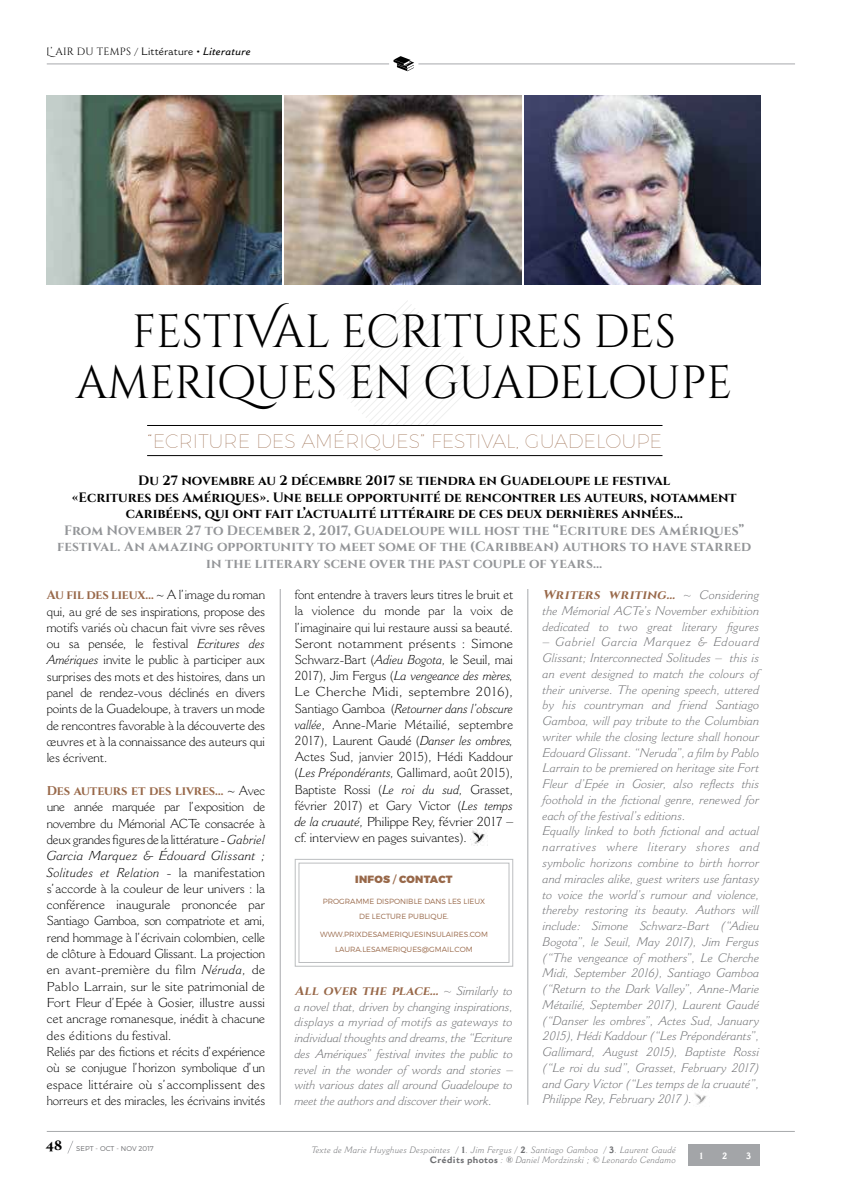
<style>
.page{position:relative;width:842px;height:1191px;background:#fff}
.page>*{position:absolute;margin:0;border:0;box-sizing:border-box;transform-origin:0 0}
.t1{font:46.5px/51px "Cinzel Decorative";color:#000;text-align:center;scale:.96 1}
.t2{font:100 19.5px "Montserrat";color:#986849}
.t3{font:700 13.5px/16.5px "Cinzel";color:#000;text-align:center}
.t4{font:700 13.5px/16.5px "Cinzel";letter-spacing:.01em;color:#939598;text-align:center}
.t5{font:300 12.75px/16.4px "Cantoria";color:#000;text-align:justify}
.t6{font:italic 700 12.75px "Cinzel";color:#986849}
.t7{font:700 12.75px "Cinzel";letter-spacing:-.01em;color:#986849}
.t8{font:italic 300 12.15px/15.8px "Cantoria";letter-spacing:.01em;color:#6d6e71;scale:1.05 1}
.t9{font:10.5px "Cinzel Decorative";letter-spacing:.02em;color:#000101}
.t10{font:900 10.5px "Montserrat";letter-spacing:.03em;color:#986849}
.t11{font:italic 300 9px/9.8px "Cantoria";letter-spacing:.04em;color:#6d6e71;text-align:right}
.t12{font:700 9px "Cantoria";color:#fff}
.t13{font:300 7.5px/15px "Montserrat";color:#986849;text-align:center}
.t14{font:300 6.9px "Montserrat";letter-spacing:.005em;color:#6d6e71}
.s1{font-size:11.55px}
.s2{font-family:"Cantoria"}
.s3{font-family:"Cantoria";font-weight:600;font-style:italic}
.s4{font-family:"Cinzel";font-weight:700;color:#986849}
.s5{font-weight:400}
.s6{font-style:italic}
.s7{font-family:"Cantoria";font-weight:400;color:#000}
.s8{font-family:"Cantoria";font-weight:300;color:#000}
.s9{font-family:"Cinzel Decorative";font-weight:700;font-size:13.5px;color:#000}
.s10{font-family:"Cantoria";font-weight:300;color:#6d6e71}
.s11{font-family:"Cantoria";font-weight:300;font-size:12.15px;color:#6d6e71}
.s12{font-weight:700;font-style:normal}
</style>
<div class="page">
<svg style="left:67px;top:1141px;width:6px;height:12px"></svg>
<svg style="left:294px;top:859px;width:219px;height:108px"></svg>
<div style="left:299px;top:862px;width:210px;height:101px;border:1px solid #bcbec0"></div>
<hr style="left:47px;top:64px;width:342px;height:1px;background:#a7a9ac">
<hr style="left:418px;top:64px;width:377px;height:1px;background:#a7a9ac">
<hr style="left:47px;top:1131px;width:748px;height:1px;background:#a7a9ac">
<img style="left:470px;top:829px;width:15px;height:16px">
<img style="left:694px;top:1093px;width:13px;height:12px">
<img style="left:47px;top:96px;width:234px;height:189px">
<img style="left:285px;top:96px;width:236px;height:189px">
<img style="left:524px;top:96px;width:237px;height:189px">
<svg style="left:393px;top:56px;width:21px;height:15px"></svg>
<svg style="left:328px;top:301px;width:155px;height:124px"></svg>
<hr style="left:147px;top:425px;width:515px;height:1px;background:#000">
<hr style="left:147px;top:455px;width:515px;height:1px;background:#000">
<hr style="left:280px;top:589px;width:1px;height:515px;background:#a7a9ac">
<hr style="left:528px;top:589px;width:1px;height:515px;background:#a7a9ac">
<div style="left:736px;top:1144px;width:23px;height:22px;background:#a3a5a8"></div>
<div style="left:712px;top:1144px;width:23px;height:22px;background:#a3a5a8"></div>
<div style="left:688px;top:1144px;width:23px;height:22px;background:#a3a5a8"></div>
<p class="t9" style="left:47px;top:45px;width:206px">L’ air du temps <span class="s1">/</span> <span class="s2">Littérature •</span> <span class="s3">Literature</span></p>
<h1 class="t1" style="left:76px;top:308px;width:685px">festiVal ecritures des ameriques en guadeloupe</h1>
<h2 class="t2" style="left:148px;top:426px;width:516px">“ECRITURE DES AMÉRIQUES” FESTIVAL, GUADELOUPE</h2>
<p class="t3" style="left:72px;top:473px;width:666px">Du 27 novembre au 2 décembre 2017 se tiendra en Guadeloupe le festival<br>«Ecritures des Amériques». Une belle opportunité de rencontrer les auteurs, notamment caribéens, qui ont fait l’actualité littéraire de ces deux dernières années…</p>
<p class="t4" style="left:57px;top:522px;width:696px">From November 27 to December 2, 2017, Guadeloupe will host the “Ecriture des Amériques” festival. An amazing opportunity to meet some of the (Caribbean) authors to have starred in the literary scene over the past couple of years…</p>
<p class="t5" style="left:47px;top:586px;width:220px"><span class="s4">Au fil des lieux…</span> <span class="s5">~</span> A l’image du roman qui, au gré de ses inspirations, propose des motifs variés où chacun fait vivre ses rêves ou sa pensée, le festival <span class="s6">Ecritures des Amériques</span> invite le public à participer aux surprises des mots et des histoires, dans un panel de rendez-vous déclinés en divers points de la Guadeloupe, à travers un mode de rencontres favorable à la découverte des œuvres et à la connaissance des auteurs qui les écrivent.</p>
<p class="t7" style="left:47px;top:783px;width:220px">Des auteurs et des livres… <span class="s7">~</span> <span class="s8">Avec</span></p>
<p class="t5" style="left:47px;top:798px;width:220px;text-align:left">une année marquée par l’exposition de novembre du Mémorial ACTe consacrée à deux grandes figures de la littérature - <span class="s6">Gabriel Garcia Marquez &amp; Édouard Glissant ; Solitudes et Relation -</span> la manifestation s’accorde à la couleur de leur univers : la conférence inaugurale prononcée par Santiago Gamboa, son compatriote et ami, rend hommage à l’écrivain colombien, celle de clôture à Edouard Glissant. La projection en avant-première du film <span class="s6">Néruda,</span> de Pablo Larrain, sur le site patrimonial de Fort Fleur d’Epée à Gosier, illustre aussi cet ancrage romanesque, inédit à chacune des éditions du festival.<br>Reliés par des fictions et récits d’expérience où se conjugue l’horizon symbolique d’un espace littéraire où s’accomplissent des horreurs et des miracles, les écrivains invités</p>
<p class="t14" style="left:46px;top:1144px;width:110px"><span class="s9">48</span> SEPT - OCT - NOV 2017</p>
<p class="t5" style="left:295px;top:586px;width:220px">font entendre à travers leurs titres le bruit et la violence du monde par la voix de l’imaginaire qui lui restaure aussi sa beauté.<br>Seront notamment présents : Simone Schwarz-Bart (<span class="s6">Adieu Bogota,</span> le Seuil, mai 2017), Jim Fergus (<span class="s6">La vengeance des mères, </span>Le Cherche Midi, septembre 2016), Santiago Gamboa (<span class="s6">Retourner dans l’obscure vallée</span>, Anne-Marie Métailié, septembre 2017), Laurent Gaudé (<span class="s6">Danser les ombres, </span>Actes Sud, janvier 2015), Hédi Kaddour (<span class="s6">Les Prépondérants,</span> Gallimard, août 2015), Baptiste Rossi (<span class="s6">Le roi du sud,</span> Grasset, février 2017) et Gary Victor (<span class="s6">Les temps de la cruauté,</span> Philippe Rey, février 2017 – cf. interview en pages suivantes).</p>
<p class="t10" style="left:355px;top:873px;width:99px">INFOS <span class="s5">/</span> CONTACT</p>
<p class="t13" style="left:323px;top:894px;width:164px">PROGRAMME DISPONIBLE DANS LES LIEUX<br>DE LECTURE PUBLIQUE.</p>
<p class="t13" style="left:320px;top:927px;width:169px">WWW.PRIXDESAMERIQUESINSULAIRES.COM<br>LAURA.LESAMERIQUES@GMAIL.COM</p>
<p class="t6" style="left:295px;top:982px;width:220px">All over the place… <span class="s10">~</span> <span class="s11">S im i la r ly t o</span></p>
<p class="t8" style="left:295px;top:998px;width:209px;text-align:justify">a novel that, driven by changing inspirations, displays a myriad of motifs as gateways to individual thoughts and dreams, the “Ecriture des Amériques” festival invites the public to revel in the wonder of words and stories – with various dates all around Guadeloupe to meet the authors and discover their work.</p>
<p class="t6" style="left:543px;top:587px;width:218px">Writers writing… <span class="s10">~</span> <span class="s11">C o n si de r ing</span></p>
<p class="t8" style="left:543px;top:603px;width:208px">the Mémorial ACTe’s November exhibition dedicated to two great literary figures</p>
<p class="t8" style="left:543px;top:634px;width:208px">– Gabriel Garcia Marquez &amp; Edouard Glissant; Interconnected Solitudes – this is an event designed to match the colours of their universe. The opening speech, uttered by his countryman and friend Santiago Gamboa, will pay tribute to the Columbian writer while the closing lecture shall honour Edouard Glissant. “Neruda”, a film by Pablo Larrain to be premiered on heritage site Fort Fleur d’Epée in Gosier, also reflects this foothold in the fictional genre, renewed for each of the festival’s editions.<br>Equally linked to both fictional and actual narratives where literary shores and symbolic horizons combine to birth horror and miracles alike, guest writers use fantasy to voice the world’s rumour and violence, thereby restoring its beauty. Authors will include: Simone Schwarz-Bart (“Adieu Bogota”, le Seuil, May 2017), Jim Fergus (“The vengeance of mothers”, Le Cherche Midi, September 2016), Santiago Gamboa (“Return to the Dark Valley”, Anne-Marie Métailié, September 2017), Laurent Gaudé (“Danser les ombres”, Actes Sud, January 2015), Hédi Kaddour (“Les Prépondérants”, Gallimard, August 2015), Baptiste Rossi (“Le roi du sud”, Grasset, February 2017) and Gary Victor (“Les temps de la cruauté”, Philippe Rey, February 2017 ).</p>
<p class="t11" style="left:311px;top:1145px;width:366px">Texte de Marie Huyghues Despointes / <span class="s12">1</span>. Jim Fergus / <span class="s12">2</span>. Santiago Gamboa / <span class="s12">3</span>. Laurent Gaudé<br><span class="s12">Crédits photos</span> : ® Daniel Mordzinski ; © Leonardo Cendamo</p>
<p class="t12" style="left:700px;top:1150px;width:5px">1</p>
<p class="t12" style="left:722px;top:1150px;width:7px">2</p>
<p class="t12" style="left:746px;top:1150px;width:7px">3</p>
</div>
